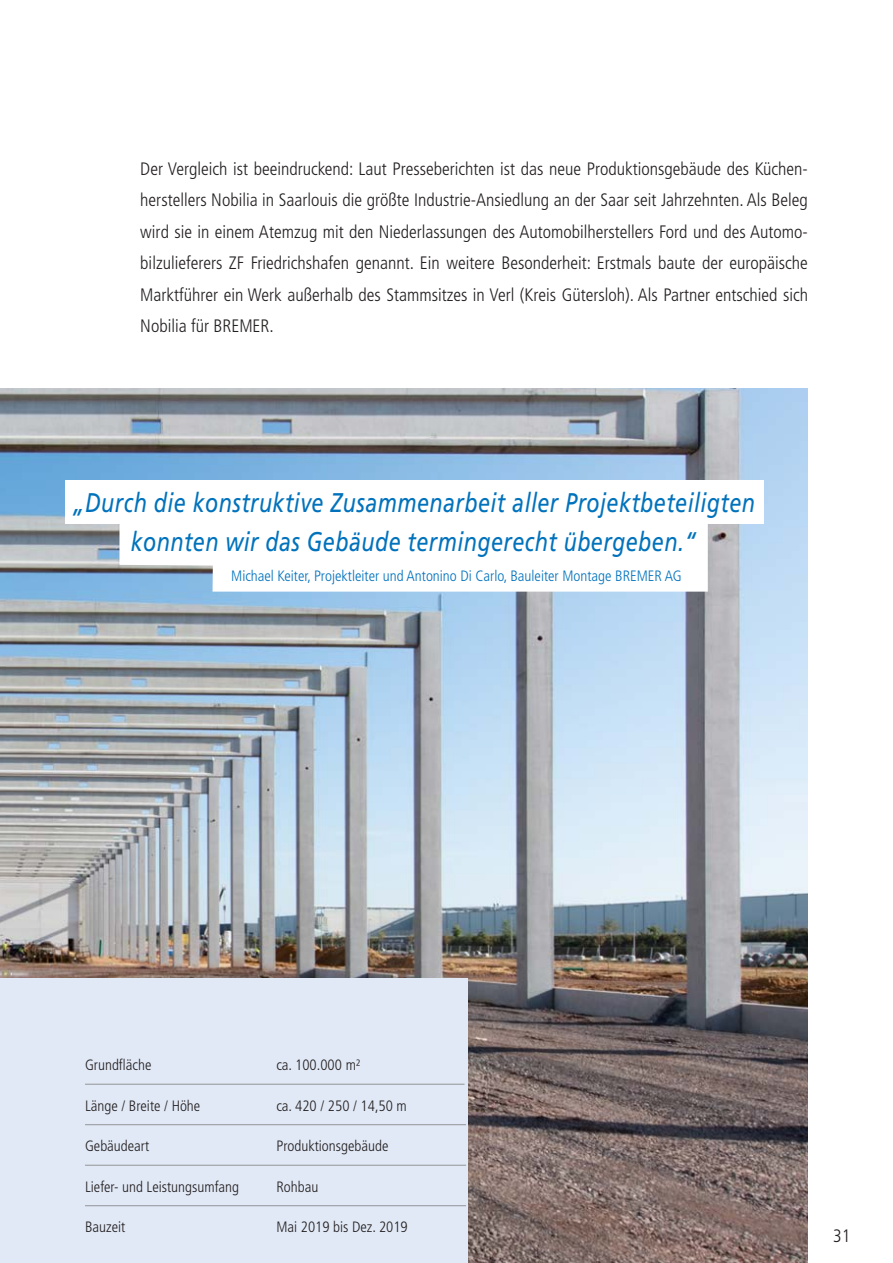
<style>
.page{position:relative;width:893px;height:1263px;background:#fff}
.page>*{position:absolute;margin:0;border:0;box-sizing:border-box;transform-origin:0 0}
.t1{font:italic 27px/39px "Frutiger LT Std";letter-spacing:.02em;color:#0072bc;text-align:center;scale:.8 1}
.t2{font:300 condensed 18px/31.5px "Frutiger LT Std";color:#231f20;text-align:justify}
.t3{font:300 condensed 15px "Frutiger LT Std";color:#231f20}
.t4{font:300 condensed 15px "Frutiger LT Std";color:#0072bc}
</style>
<div class="page">
<img style="left:0;top:388px;width:808px;height:875px">
<div style="left:0;top:978px;width:468px;height:285px;background:#e1e9f6"></div>
<hr style="left:85px;top:1084px;width:380px;height:1px;background:#939598">
<hr style="left:85px;top:1124px;width:381px;height:1px;background:#939598">
<hr style="left:85px;top:1165px;width:381px;height:1px;background:#939598">
<hr style="left:85px;top:1205px;width:381px;height:1px;background:#939598">
<div style="left:65px;top:480px;width:698px;height:44px;background:#fff"></div>
<svg style="left:119px;top:524px;width:589px;height:68px"></svg>
<p class="t2" style="left:140px;top:153px;width:669px">Der Vergleich ist beeindruckend: Laut Presseberichten ist das neue Produktionsgebäude des Küchen&shy;herstellers Nobilia in Saarlouis die größte Industrie-Ansiedlung an der Saar seit Jahrzehnten. Als Beleg wird sie in einem Atemzug mit den Niederlassungen des Automobilherstellers Ford und des Automo&shy;bilzulieferers ZF Friedrichshafen genannt. Ein weitere Besonderheit: Erstmals baute der europäische Marktführer ein Werk außerhalb des Stammsitzes in Verl (Kreis Gütersloh). Als Partner entschied sich Nobilia für BREMER.</p>
<h1 class="t1" style="left:73px;top:483px;width:854px">„Durch die konstruktive Zusammenarbeit aller Projektbeteiligten konnten wir das Gebäude termingerecht übergeben.“</h1>
<p class="t4" style="left:231px;top:567px;width:452px">Michael Keiter, Projektleiter und Antonino Di Carlo, Bauleiter Montage BREMER AG</p>
<p class="t3" style="left:85px;top:1056px;width:68px">Grundfläche</p>
<p class="t3" style="left:276px;top:1056px;width:86px">ca. 100.000 m²</p>
<p class="t3" style="left:85px;top:1097px;width:117px">Länge / Breite / Höhe</p>
<p class="t3" style="left:276px;top:1097px;width:132px">ca. 420 / 250 / 14,50 m</p>
<p class="t3" style="left:85px;top:1137px;width:66px">Gebäudeart</p>
<p class="t3" style="left:276px;top:1137px;width:113px">Produktionsgebäude</p>
<p class="t3" style="left:85px;top:1178px;width:156px">Liefer- und Leistungsumfang</p>
<p class="t3" style="left:276px;top:1178px;width:43px">Rohbau</p>
<p class="t3" style="left:85px;top:1218px;width:42px">Bauzeit</p>
<p class="t3" style="left:276px;top:1218px;width:133px">Mai 2019 bis Dez. 2019</p>
<p class="t2" style="left:833px;top:1221px;width:19px">31</p>
</div>
